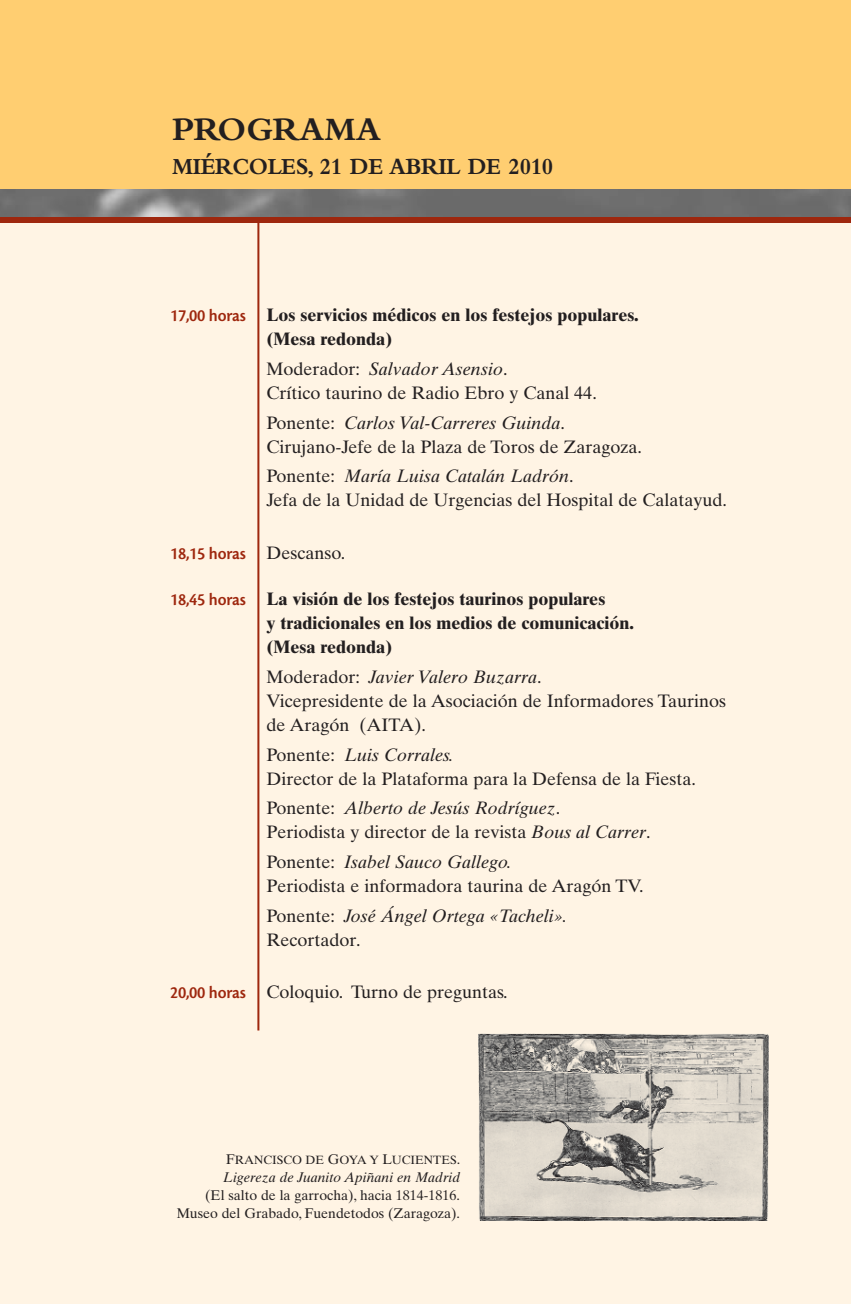
<style>
.page{position:relative;width:851px;height:1304px;background:#fff}
.page>*{position:absolute;margin:0;border:0;box-sizing:border-box;transform-origin:0 0}
.t1{font:700 34px "Bembo";color:#231f20}
.t2{font:700 24px "Bembo";letter-spacing:-.015em;color:#231f20;scale:.95 1}
.t3{font:18px/24px "Times Ten";color:#231f20}
.t4{font:700 18px/24px "Times Ten";color:#231f20}
.t5{font:italic 18px/24px "Times Ten";color:#231f20}
.t6{font:18px "Cronos MM 574 11";letter-spacing:-.015em;color:#9e270e;scale:.95 1}
.t7{font:14px/18px "Times Ten";color:#231f20;text-align:right}
.t8{font:italic 14px "Times Ten";color:#231f20}
.t9{font:12px "Times Ten";color:#231f20}
.s1{font-family:"Cronos MM 574 11";font-weight:400;color:#9e270e}
.s2{font-style:italic}
.s3{font-family:"Times Ten";color:#231f20}
.s4{font-style:normal}
.s5{font-family:"Cronos MM 574 11";color:#9e270e}
.s6{font-size:14px}
</style>
<div class="page">
<div style="left:0;top:220px;width:850px;height:1084px;background:#fff4e4"></div>
<div style="left:0;top:0;width:850px;height:189px;background:#ffce71"></div>
<img style="left:0;top:189px;width:850px;height:28px">
<div style="left:0;top:217px;width:850px;height:6px;background:#9e270e"></div>
<hr style="left:257px;top:220px;width:2px;height:810px;background:#9e270e">
<img style="left:478px;top:1034px;width:290px;height:187px">
<h1 class="t1" style="left:172px;top:117px;width:210px">PROGRAMA</h1>
<h2 class="t2" style="left:172px;top:158px;width:403px">MIÉRCOLES, 21 DE ABRIL DE 2010</h2>
<p class="t4" style="left:266px;top:305px;width:373px;text-indent:-96px"><span class="s1">17,00 horas</span> Los servicios médicos en los festejos populares. (Mesa redonda)</p>
<p class="t3" style="left:266px;top:359px;width:332px">Moderador: <span class="s2">Salvador Asensio</span>.<br>Crítico taurino de Radio Ebro y Canal 44.</p>
<p class="t3" style="left:266px;top:412px;width:377px">Ponente: <span class="s2">Carlos Val-Carreres Guinda</span>.<br>Cirujano-Jefe de la Plaza de Toros de Zaragoza.</p>
<p class="t3" style="left:266px;top:466px;width:462px">Ponente: <span class="s2">María Luisa Catalán Ladrón</span>.<br>Jefa de la Unidad de Urgencias del Hospital de Calatayud.</p>
<p class="t6" style="left:170px;top:546px;width:186px">18,15 horas <span class="s3">Descanso.</span></p>
<p class="t4" style="left:266px;top:589px;width:369px;text-indent:-96px"><span class="s1">18,45 horas</span> La visión de los festejos taurinos populares<br>y tradicionales en los medios de comunicación. (Mesa redonda)</p>
<p class="t3" style="left:266px;top:667px;width:461px">Moderador: <span class="s2">Javier Valero Buzarra</span>.<br>Vicepresidente de la Asociación de Informadores Taurinos de Aragón (AITA).</p>
<p class="t3" style="left:266px;top:744px;width:431px">Ponente: <span class="s2">Luis Corrales.<br></span>Director de la Plataforma para la Defensa de la Fiesta.</p>
<p class="t3" style="left:266px;top:798px;width:386px">Ponente: <span class="s2">Alberto de Jesús Rodríguez</span>.<br>Periodista y director de la revista <span class="s2">Bous al Carrer</span>.</p>
<p class="t3" style="left:266px;top:852px;width:379px">Ponente: <span class="s2">Isabel Sauco Gallego.<br></span>Periodista e informadora taurina de Aragón TV.</p>
<p class="t5" style="left:266px;top:905px;width:302px"><span class="s4">Ponente:</span> José Ángel Ortega «Tacheli».<br><span class="s4">Recortador.</span></p>
<p class="t3" style="left:170px;top:982px;width:339px"><span class="s5">20,00 horas</span> Coloquio. Turno de preguntas.</p>
<p class="t9" style="left:226px;top:1155px;width:235px"><span class="s6">F</span>RANCISCO DE <span class="s6">G</span>OYA Y <span class="s6">L</span>UCIENTES<span class="s6">.</span></p>
<p class="t8" style="left:223px;top:1172px;width:239px">Ligereza de Juanito Apiñani en Madrid</p>
<p class="t7" style="left:177px;top:1187px;width:285px">(El salto de la garrocha), hacia 1814-1816.<br>Museo del Grabado, Fuendetodos (Zaragoza).</p>
</div>
